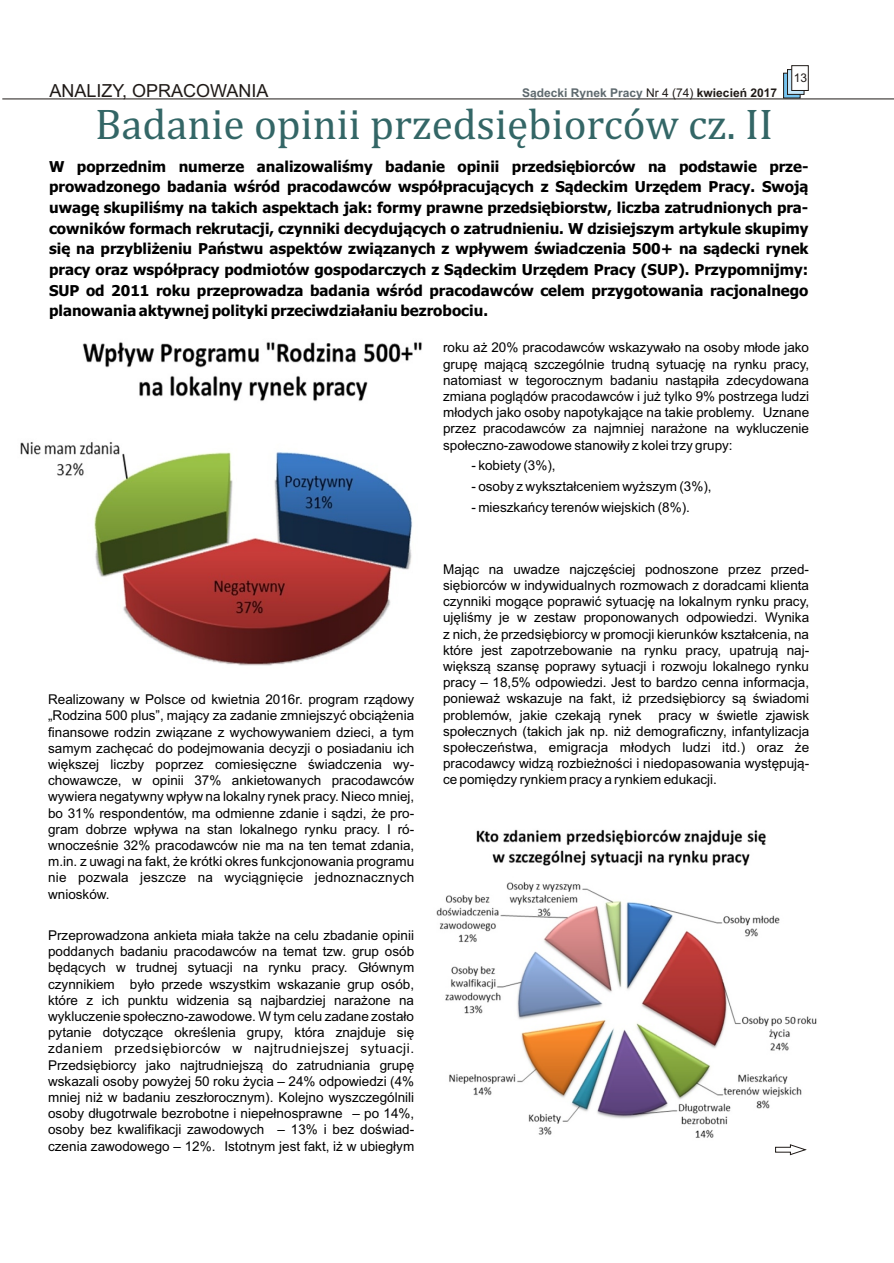
<style>
.page{position:relative;width:894px;height:1263px;background:#fff}
.page>*{position:absolute;margin:0;border:0;box-sizing:border-box;transform-origin:0 0}
.t1{font:43.5px "Cambria";color:#366}
.t2{font:18px "Arial";color:#1f1a17}
.t3{font:700 15px/20.7px "Tahoma";color:#000;text-align:justify}
.t4{font:13.5px/16.2px "Arial";color:#000;text-align:justify}
.t5{font:700 12px "Arial";color:#5e696e}
.t6{font:12px "Arial";color:#1f1a17}
.s1{font-weight:400;color:#1f1a17}
.s2{color:#1f1a17}
</style>
<div class="page">
<img style="left:20px;top:342px;width:402px;height:324px">
<img style="left:436px;top:829px;width:381px;height:327px">
<div style="left:783px;top:73px;width:17px;height:25px;background:#75c4f0;border:1px solid #1f1a17"></div>
<svg style="left:787px;top:69px;width:17px;height:26px"></svg>
<div style="left:792px;top:66px;width:16px;height:25px;background:#fff"></div>
<hr style="left:2px;top:99px;width:892px;height:1px;background:#1f1a17">
<svg style="left:775px;top:1144px;width:31px;height:11px"></svg>
<h2 class="t2" style="left:50px;top:84px;width:221px">ANALIZY, OPRACOWANIA</h2>
<p class="t5" style="left:522px;top:88px;width:256px">S¹decki Rynek Pracy <span class="s1">Nr 4 (74)</span> <span class="s2">kwiecieñ 2017</span></p>
<h1 class="t1" style="left:95px;top:105px;width:680px">Badanie opinii przedsiêbiorców cz. II</h1>
<p class="t6" style="left:794px;top:73px;width:15px">13</p>
<p class="t3" style="left:49px;top:157px;width:761px">W poprzednim numerze analizowaliœmy badanie opinii przedsiêbiorców na podstawie prze&shy;prowadzonego badania wœród pracodawców wspó³pracuj¹cych z S¹deckim Urzêdem Pracy. Swoj¹ uwagê skupiliœmy na takich aspektach jak: formy prawne przedsiêbiorstw, liczba zatrudnionych pra&shy;cowników formach rekrutacji, czynniki decyduj¹cych o zatrudnieniu. W dzisiejszym artykule skupimy siê na przybli¿eniu Pañstwu aspektów zwi¹zanych z wp³ywem œwiadczenia 500+ na s¹decki rynek pracy oraz wspó³pracy podmiotów gospodarczych z S¹deckim Urzêdem Pracy (SUP). Przypomnijmy:<br>SUP od 2011 roku przeprowadza badania wœród pracodawców celem przygotowania racjonalnego planowania aktywnej polityki przeciwdzia³aniu bezrobociu.</p>
<p class="t4" style="left:443px;top:341px;width:368px">roku a¿ 20% pracodawców wskazywa³o na osoby m³ode jako grupê maj¹c¹ szczególnie trudn¹ sytuacjê na rynku pracy, natomiast w tegorocznym badaniu nast¹pi³a zdecydowana zmiana pogl¹dów pracodawców i ju¿ tylko 9% postrzega ludzi m³odych jako osoby napotykaj¹ce na takie problemy. Uznane przez pracodawców za najmniej nara¿one na wykluczenie spo³eczno-zawodowe stanowi³y z kolei trzy grupy:</p>
<p class="t4" style="left:472px;top:459px;width:86px">- kobiety (3%),</p>
<p class="t4" style="left:472px;top:479px;width:242px">- osoby z wykszta³ceniem wy¿szym (3%),</p>
<p class="t4" style="left:472px;top:500px;width:220px">- mieszkañcy terenów wiejskich (8%).</p>
<p class="t4" style="left:443px;top:562px;width:368px">Maj¹c na uwadze najczêœciej podnoszone przez przed&shy;siêbiorców w indywidualnych rozmowach z doradcami klienta czynniki mog¹ce poprawiæ sytuacjê na lokalnym rynku pracy, ujêliœmy je w zestaw proponowanych odpowiedzi. Wynika z nich, ¿e przedsiêbiorcy w promocji kierunków kszta³cenia, na które jest zapotrzebowanie na rynku pracy, upatruj¹ naj&shy;wiêksz¹ szansê poprawy sytuacji i rozwoju lokalnego rynku pracy – 18,5% odpowiedzi. Jest to bardzo cenna informacja,</p>
<p class="t4" style="left:48px;top:693px;width:368px">Realizowany w Polsce od kwietnia 2016r. program rz¹dowy</p>
<p class="t4" style="left:443px;top:692px;width:368px">poniewa¿ wskazuje na fakt, i¿ przedsiêbiorcy s¹ œwiadomi</p>
<p class="t4" style="left:48px;top:709px;width:368px">„Rodzina 500 plus”, maj¹cy za zadanie zmniejszyæ obci¹¿enia</p>
<p class="t4" style="left:443px;top:708px;width:200px">problemów, jakie czekaj¹ rynek</p>
<p class="t4" style="left:659px;top:708px;width:152px">pracy w œwietle zjawisk</p>
<p class="t4" style="left:48px;top:725px;width:368px">finansowe rodzin zwi¹zane z wychowywaniem dzieci, a tym</p>
<p class="t4" style="left:443px;top:724px;width:368px">spo³ecznych (takich jak np. ni¿ demograficzny, infantylizacja</p>
<p class="t4" style="left:48px;top:741px;width:368px">samym zachêcaæ do podejmowania decyzji o posiadaniu ich</p>
<p class="t4" style="left:443px;top:740px;width:368px">spo³eczeñstwa, emigracja m³odych ludzi itd.) oraz ¿e</p>
<p class="t4" style="left:48px;top:757px;width:368px">wiêkszej liczby poprzez comiesiêczne œwiadczenia wy-</p>
<p class="t4" style="left:443px;top:757px;width:368px">pracodawcy widz¹ rozbie¿noœci i niedopasowania wystêpuj¹-</p>
<p class="t4" style="left:48px;top:774px;width:368px">chowawcze, w opinii 37% ankietowanych pracodawców</p>
<p class="t4" style="left:443px;top:773px;width:275px">ce pomiêdzy rynkiem pracy a rynkiem edukacji.</p>
<p class="t4" style="left:48px;top:790px;width:368px">wywiera negatywny wp³yw na lokalny rynek pracy. Nieco mniej, bo 31% respondentów, ma odmienne zdanie i s¹dzi, ¿e pro&shy;gram dobrze wp³ywa na stan lokalnego rynku pracy. I ró&shy;wnoczeœnie 32% pracodawców nie ma na ten temat zdania, m.in. z uwagi na fakt, ¿e krótki okres funkcjonowania programu nie pozwala jeszcze na wyci¹gniêcie jednoznacznych wniosków.</p>
<p class="t4" style="left:48px;top:928px;width:368px">Przeprowadzona ankieta mia³a tak¿e na celu zbadanie opinii poddanych badaniu pracodawców na temat tzw. grup osób bêd¹cych w trudnej sytuacji na rynku pracy. G³ównym czynnikiem by³o przede wszystkim wskazanie grup osób, które z ich punktu widzenia s¹ najbardziej nara¿one na wykluczenie spo³eczno-zawodowe. W tym celu zadane zosta³o pytanie dotycz¹ce okreœlenia grupy, która znajduje siê zdaniem przedsiêbiorców w najtrudniejszej sytuacji.<br>Przedsiêbiorcy jako najtrudniejsz¹ do zatrudniania grupê wskazali osoby powy¿ej 50 roku ¿ycia – 24% odpowiedzi (4% mniej ni¿ w badaniu zesz³orocznym). Kolejno wyszczególnili osoby d³ugotrwale bezrobotne i niepe³nosprawne – po 14%, osoby bez kwalifikacji zawodowych – 13% i bez doœwiad&shy;czenia zawodowego – 12%. Istotnym jest fakt, i¿ w ubieg³ym</p>
</div>
